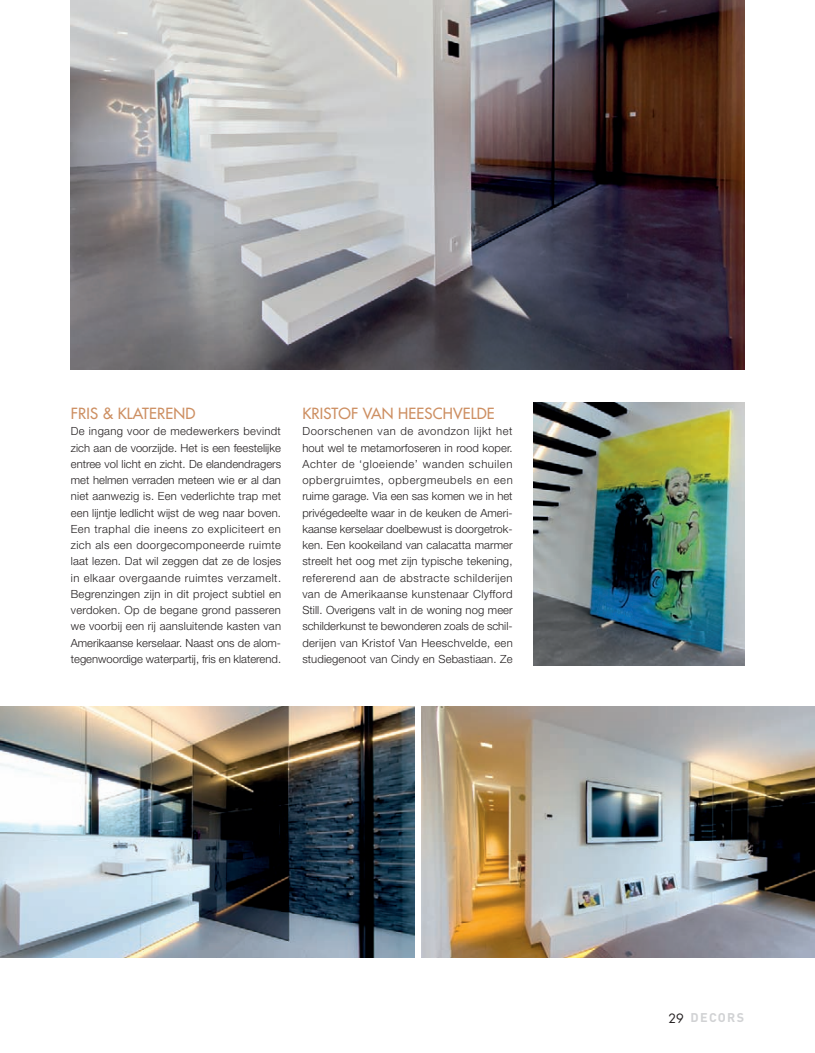
<style>
.page{position:relative;width:815px;height:1053px;background:#fff}
.page>*{position:absolute;margin:0;border:0;box-sizing:border-box;transform-origin:0 0}
.t1{font:500 15px "Futura Std";letter-spacing:.01em;color:#cd8f62}
.t2{font:700 12.5px "DIN Pro";letter-spacing:.11em;color:#d1d2d4}
.t3{font:300 11.25px/16.2px "Helvetica Neue LT Std";letter-spacing:.005em;color:#231f20;text-align:justify}
.s1{font-family:"Futura Std";font-weight:400;color:#231f20}
</style>
<div class="page">
<img style="left:71px;top:0;width:673px;height:369px">
<img style="left:422px;top:706px;width:393px;height:251px">
<img style="left:0;top:706px;width:415px;height:251px">
<img style="left:534px;top:402px;width:210px;height:263px">
<h1 class="t1" style="left:71px;top:404px;width:126px">FRIS &amp; KLATEREND</h1>
<p class="t3" style="left:71px;top:423px;width:212px">De ingang voor de medewerkers bevindt zich aan de voorzijde. Het is een feestelijke entree vol licht en zicht. De elandendragers met helmen verraden meteen wie er al dan niet aanwezig is. Een vederlichte trap met een lijntje ledlicht wijst de weg naar boven.<br>Een traphal die ineens zo expliciteert en zich als een doorgecomponeerde ruimte laat lezen. Dat wil zeggen dat ze de losjes in elkaar overgaande ruimtes verzamelt.<br>Begrenzingen zijn in dit project subtiel en verdoken. Op de begane grond passeren we voorbij een rij aansluitende kasten van Amerikaanse kerselaar. Naast ons de alom&shy;tegenwoordige waterpartij, fris en klaterend.</p>
<h1 class="t1" style="left:302px;top:404px;width:194px">KRISTOF VAN HEESCHVELDE</h1>
<p class="t3" style="left:302px;top:423px;width:212px">Doorschenen van de avondzon lijkt het hout wel te metamorfoseren in rood koper.<br>Achter de ‘gloeiende’ wanden schuilen opbergruimtes, opbergmeubels en een ruime garage. Via een sas komen we in het privégedeelte waar in de keuken de Ameri&shy;kaanse kerselaar doelbewust is doorgetrok&shy;ken. Een kookeiland van calacatta marmer streelt het oog met zijn typische tekening, refererend aan de abstracte schilderijen van de Amerikaanse kunstenaar Clyfford Still. Overigens valt in de woning nog meer schilderkunst te bewonderen zoals de schil&shy;derijen van Kristof Van Heeschvelde, een studiegenoot van Cindy en Sebastiaan. Ze</p>
<p class="t2" style="left:668px;top:1009px;width:77px"><span class="s1">29</span> DECORS</p>
</div>
